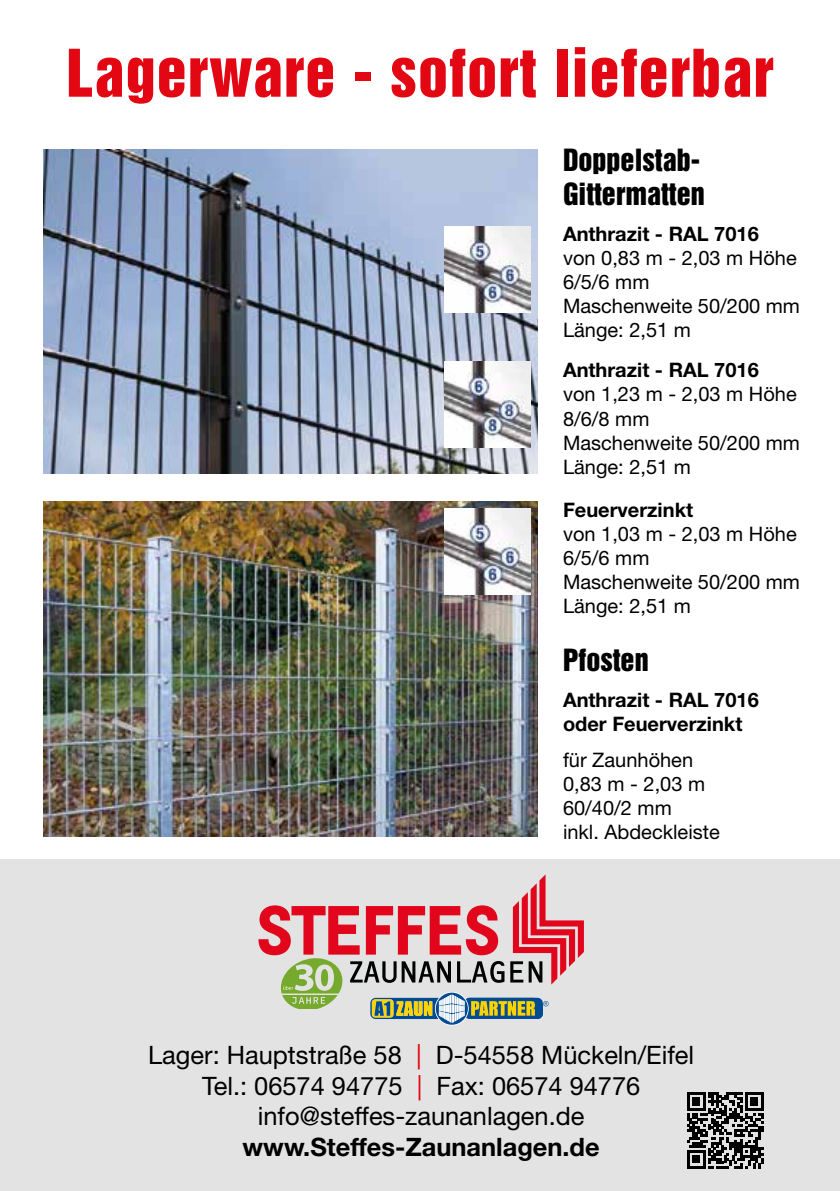
<style>
.page{position:relative;width:840px;height:1191px;background:#fff}
.page>*{position:absolute;margin:0;border:0;box-sizing:border-box;transform-origin:0 0}
.t1{font:60px "Helvetica Inserat Cyr Upright";letter-spacing:.02em;color:#e30613}
.t2{font:28px/33.6px "Helvetica Inserat";color:#000}
.t3{font:25.4px/30.4px "Helvetica Neue LT";color:#000;text-align:center}
.t4{font:700 25.4px "Helvetica Neue LT";color:#000}
.t5{font:20px/24px "Helvetica Neue LT";color:#000}
.t6{font:700 20px/24px "Helvetica Neue LT";color:#000}
.s1{color:#e30613}
</style>
<div class="page">
<div style="left:0;top:859px;width:839px;height:332px;background:#e3e3e3"></div>
<svg style="left:687px;top:1092px;width:76px;height:76px"></svg>
<img style="left:43px;top:502px;width:494px;height:335px">
<img style="left:43px;top:149px;width:494px;height:324px">
<img style="left:444px;top:508px;width:86px;height:86px">
<img style="left:444px;top:227px;width:86px;height:85px">
<img style="left:444px;top:362px;width:86px;height:85px">
<div style="left:434px;top:991px;width:34px;height:34px;border:2px solid #fff;border-radius:50%"></div>
<svg style="left:258px;top:874px;width:325px;height:150px"></svg>
<h1 class="t1" style="left:66px;top:37px;width:708px">Lagerware - sofort lieferbar</h1>
<h2 class="t2" style="left:562px;top:144px;width:143px">Doppelstab-<br>Gittermatten</h2>
<p class="t6" style="left:562px;top:221px;width:197px">Anthrazit - RAL 7016</p>
<p class="t5" style="left:562px;top:246px;width:238px">von 0,83 m - 2,03 m Höhe<br>6/5/6 mm<br>Maschenweite 50/200 mm<br>Länge: 2,51 m</p>
<p class="t6" style="left:562px;top:358px;width:197px">Anthrazit - RAL 7016</p>
<p class="t5" style="left:562px;top:382px;width:238px">von 1,23 m - 2,03 m Höhe<br>8/6/8 mm<br>Maschenweite 50/200 mm<br>Länge: 2,51 m</p>
<p class="t6" style="left:562px;top:498px;width:132px">Feuerverzinkt</p>
<p class="t5" style="left:562px;top:522px;width:238px">von 1,03 m - 2,03 m Höhe<br>6/5/6 mm<br>Maschenweite 50/200 mm<br>Länge: 2,51 m</p>
<h2 class="t2" style="left:562px;top:643px;width:87px">Pfosten</h2>
<p class="t6" style="left:562px;top:687px;width:197px">Anthrazit - RAL 7016 oder Feuerverzinkt</p>
<p class="t5" style="left:562px;top:747px;width:158px">für Zaunhöhen<br>0,83 m - 2,03 m<br>60/40/2 mm<br>inkl. Abdeckleiste</p>
<p class="t3" style="left:148px;top:1039px;width:547px">Lager: Hauptstraße 58 <span class="s1">|</span> D-54558 Mückeln/Eifel<br>Tel.: 06574 94775 <span class="s1">|</span> Fax: 06574 94776 info@steffes-zaunanlagen.de</p>
<p class="t4" style="left:242px;top:1131px;width:358px">www.Steffes-Zaunanlagen.de</p>
</div>
